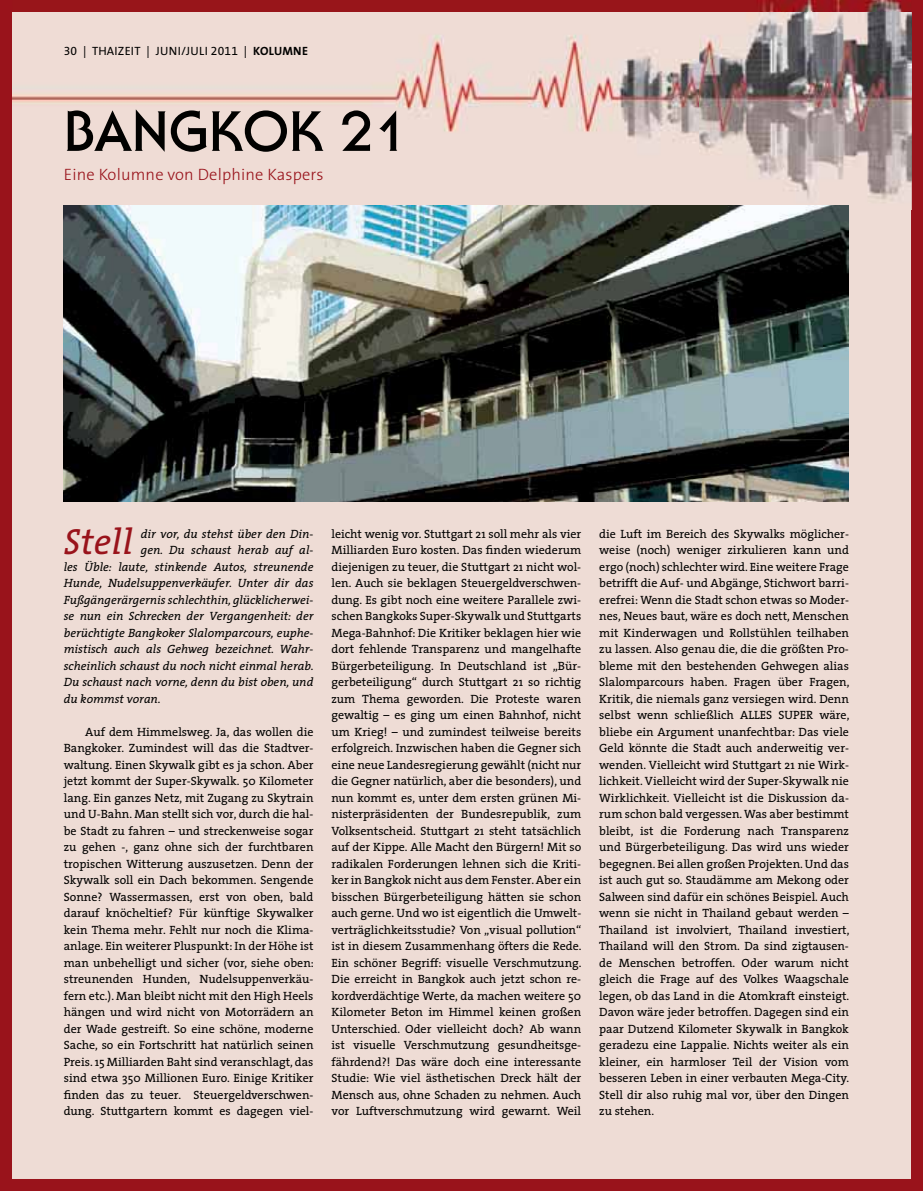
<style>
.page{position:relative;width:923px;height:1191px;background:#fff}
.page>*{position:absolute;margin:0;border:0;box-sizing:border-box;transform-origin:0 0}
.t1{font:700 55.5px "Serif Gothic Std";color:#010100}
.t2{font:italic 36.45px "The Serif";color:#99131b}
.t3{font:300 16.5px "The Sans";letter-spacing:.01em;color:#99131b}
.t4{font:12px/16.5px "The Serif";color:#010100;text-align:justify}
.t5{font:italic 12px "The Serif";color:#010100}
.t6{font:12px "The Sans";letter-spacing:.02em;color:#010100}
.s1{font-family:"The Sans Expert"}
.s2{font-weight:700}
</style>
<div class="page">
<div style="left:0;top:0;width:923px;height:1190px;background:#eedcd5"></div>
<img style="left:12px;top:53px;width:897px;height:157px">
<img style="left:12px;top:0;width:899px;height:53px">
<img style="left:909px;top:52px;width:2px;height:158px">
<img style="left:64px;top:206px;width:785px;height:296px">
<p class="t6" style="left:64px;top:46px;width:246px"><span class="s1">30</span> | THAIZEIT | JUNI/JULI <span class="s1">2011</span> | <span class="s2">KOLUMNE</span></p>
<h1 class="t1" style="left:64px;top:99px;width:345px">BANGKOK 21</h1>
<h3 class="t3" style="left:64px;top:168px;width:261px">Eine Kolumne von Delphine Kaspers</h3>
<h2 class="t2" style="left:64px;top:523px;width:71px">Stell</h2>
<p class="t5" style="left:141px;top:527px;width:174px">dir vor, du stehst über den Din-</p>
<p class="t5" style="left:141px;top:544px;width:174px">gen. Du schaust herab auf al-</p>
<p class="t5" style="left:64px;top:560px;width:251px">les Üble: laute, stinkende Autos, streunende</p>
<p class="t5" style="left:64px;top:577px;width:251px">Hunde, Nudelsuppenverkäufer. Unter dir das</p>
<p class="t5" style="left:64px;top:593px;width:251px">Fußgängerärgernis schlechthin, glücklicherwei-</p>
<p class="t5" style="left:64px;top:610px;width:251px">se nun ein Schrecken der Vergangenheit: der</p>
<p class="t5" style="left:64px;top:626px;width:251px">berüchtigte Bangkoker Slalomparcours, euphe-</p>
<p class="t5" style="left:64px;top:643px;width:251px">mistisch auch als Gehweg bezeichnet. Wahr-</p>
<p class="t5" style="left:64px;top:659px;width:251px">scheinlich schaust du noch nicht einmal herab.</p>
<p class="t5" style="left:64px;top:676px;width:251px">Du schaust nach vorne, denn du bist oben, und</p>
<p class="t5" style="left:64px;top:692px;width:98px">du kommst voran.</p>
<p class="t4" style="left:64px;top:724px;width:252px;text-indent:21px">Auf dem Himmelsweg. Ja, das wollen die Bangkoker. Zumindest will das die Stadtver&shy;waltung. Einen Skywalk gibt es ja schon. Aber jetzt kommt der Super-Skywalk. 50 Kilometer lang. Ein ganzes Netz, mit Zugang zu Skytrain und U-Bahn. Man stellt sich vor, durch die hal&shy;be Stadt zu fahren – und streckenweise sogar zu gehen -, ganz ohne sich der furchtbaren tropischen Witterung auszusetzen. Denn der Skywalk soll ein Dach bekommen. Sengende Sonne? Wassermassen, erst von oben, bald darauf knöcheltief? Für künftige Skywalker kein Thema mehr. Fehlt nur noch die Klima&shy;anlage. Ein weiterer Pluspunkt: In der Höhe ist man unbehelligt und sicher (vor, siehe oben: streunenden Hunden, Nudelsuppenverkäu&shy;fern etc.). Man bleibt nicht mit den High Heels hängen und wird nicht von Motorrädern an der Wade gestreift. So eine schöne, moderne Sache, so ein Fortschritt hat natürlich seinen Preis. 15 Milliarden Baht sind veranschlagt, das sind etwa 350 Millionen Euro. Einige Kritiker finden das zu teuer. Steuergeldverschwen&shy;dung. Stuttgartern kommt es dagegen viel-</p>
<p class="t4" style="left:331px;top:526px;width:251px">leicht wenig vor. Stuttgart 21 soll mehr als vier Milliarden Euro kosten. Das finden wiederum diejenigen zu teuer, die Stuttgart 21 nicht wol&shy;len. Auch sie beklagen Steuergeldverschwen&shy;dung. Es gibt noch eine weitere Parallele zwi&shy;schen Bangkoks Super-Skywalk und Stuttgarts Mega-Bahnhof: Die Kritiker beklagen hier wie dort fehlende Transparenz und mangelhafte Bürgerbeteiligung. In Deutschland ist „Bür&shy;gerbeteiligung“ durch Stuttgart 21 so richtig zum Thema geworden. Die Proteste waren gewaltig – es ging um einen Bahnhof, nicht um Krieg! – und zumindest teilweise bereits erfolgreich. Inzwischen haben die Gegner sich eine neue Landesregierung gewählt (nicht nur die Gegner natürlich, aber die besonders), und nun kommt es, unter dem ersten grünen Mi&shy;nisterpräsidenten der Bundesrepublik, zum Volksentscheid. Stuttgart 21 steht tatsächlich auf der Kippe. Alle Macht den Bürgern! Mit so radikalen Forderungen lehnen sich die Kriti&shy;ker in Bangkok nicht aus dem Fenster. Aber ein bisschen Bürgerbeteiligung hätten sie schon auch gerne. Und wo ist eigentlich die Umwelt&shy;verträglichkeitsstudie? Von „visual pollution“ ist in diesem Zusammenhang öfters die Rede.<br>Ein schöner Begriff: visuelle Verschmutzung.<br>Die erreicht in Bangkok auch jetzt schon re&shy;kordverdächtige Werte, da machen weitere 50<br>Kilometer Beton im Himmel keinen großen Unterschied. Oder vielleicht doch? Ab wann ist visuelle Verschmutzung gesundheitsge&shy;fährdend?! Das wäre doch eine interessante Studie: Wie viel ästhetischen Dreck hält der Mensch aus, ohne Schaden zu nehmen. Auch vor Luftverschmutzung wird gewarnt. Weil</p>
<p class="t4" style="left:599px;top:526px;width:252px">die Luft im Bereich des Skywalks möglicher&shy;weise (noch) weniger zirkulieren kann und ergo (noch) schlechter wird. Eine weitere Frage betrifft die Auf- und Abgänge, Stichwort barri&shy;erefrei: Wenn die Stadt schon etwas so Moder&shy;nes, Neues baut, wäre es doch nett, Menschen mit Kinderwagen und Rollstühlen teilhaben zu lassen. Also genau die, die die größten Pro&shy;bleme mit den bestehenden Gehwegen alias Slalomparcours haben. Fragen über Fragen, Kritik, die niemals ganz versiegen wird. Denn selbst wenn schließlich ALLES SUPER wäre, bliebe ein Argument unanfechtbar: Das viele Geld könnte die Stadt auch anderweitig ver&shy;wenden. Vielleicht wird Stuttgart 21 nie Wirk&shy;lichkeit. Vielleicht wird der Super-Skywalk nie Wirklichkeit. Vielleicht ist die Diskussion da&shy;rum schon bald vergessen. Was aber bestimmt bleibt, ist die Forderung nach Transparenz und Bürgerbeteiligung. Das wird uns wieder begegnen. Bei allen großen Projekten. Und das ist auch gut so. Staudämme am Mekong oder Salween sind dafür ein schönes Beispiel. Auch wenn sie nicht in Thailand gebaut werden – Thailand ist involviert, Thailand investiert, Thailand will den Strom. Da sind zigtausen&shy;de Menschen betroffen. Oder warum nicht gleich die Frage auf des Volkes Waagschale legen, ob das Land in die Atomkraft einsteigt.<br>Davon wäre jeder betroffen. Dagegen sind ein paar Dutzend Kilometer Skywalk in Bangkok geradezu eine Lappalie. Nichts weiter als ein kleiner, ein harmloser Teil der Vision vom besseren Leben in einer verbauten Mega-City.<br>Stell dir also ruhig mal vor, über den Dingen zu stehen.</p>
</div>
